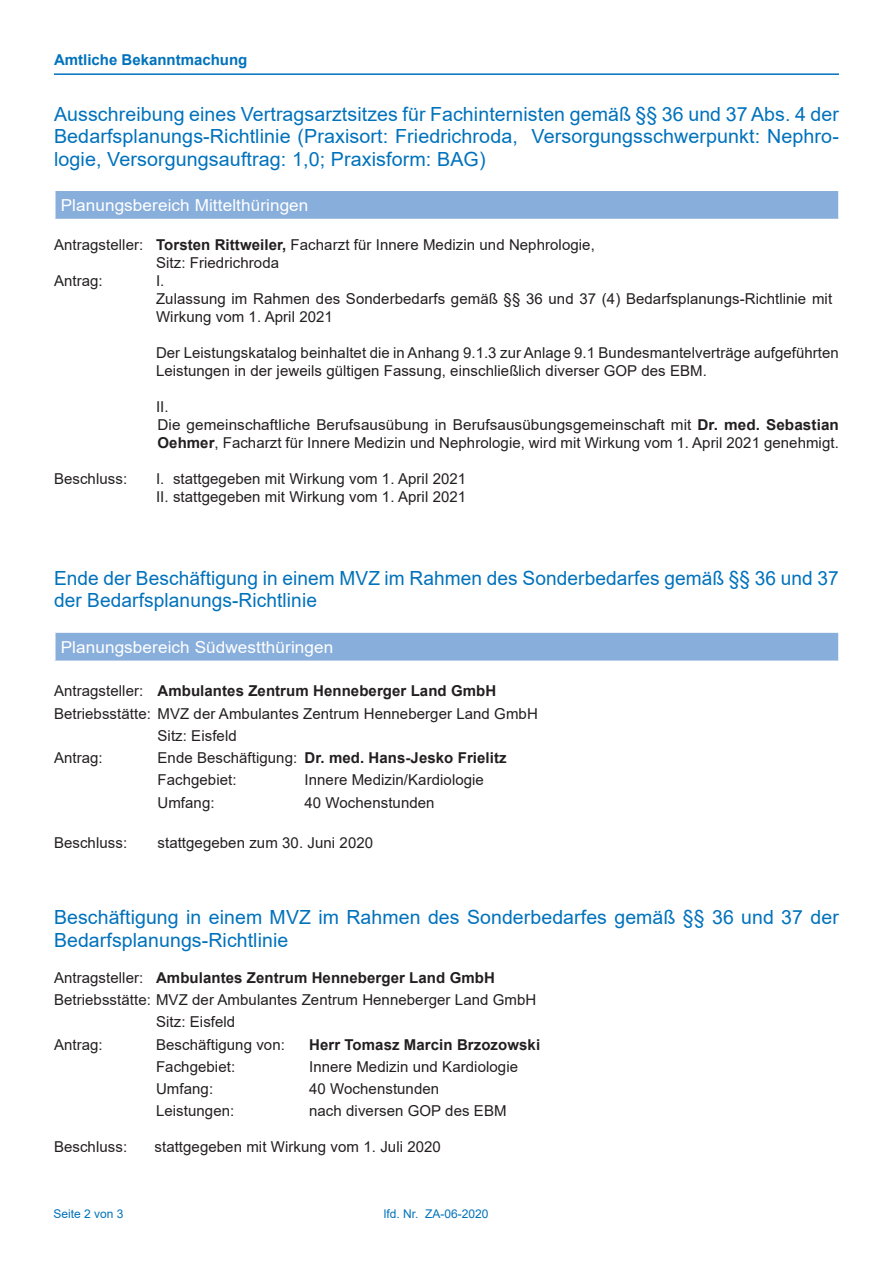
<style>
.page{position:relative;width:893px;height:1263px;background:#fff}
.page>*{position:absolute;margin:0;border:0;box-sizing:border-box;transform-origin:0 0}
.t1{font:19.5px/22.5px "Arial";letter-spacing:.005em;color:#0072bc}
.t2{font:16.5px "Arial";letter-spacing:.005em;color:#fff;scale:1.04 1}
.t3{font:15px/18px "Arial";letter-spacing:.005em;color:#231f20}
.t4{font:700 15px "Arial";letter-spacing:.005em;color:#231f20}
.t5{font:700 15px "Arial";color:#0072bc}
.t6{font:12px "Arial";color:#0072bc}
.s1{font-weight:700}
.s2{font-weight:400}
</style>
<div class="page">
<hr style="left:54px;top:73px;width:785px;height:2px;background:#0072bc">
<div style="left:55px;top:190px;width:784px;height:29px;background:#88aedb"></div>
<hr style="left:54px;top:189px;width:786px;height:2px;background:#fff">
<hr style="left:54px;top:191px;width:2px;height:28px;background:#fff">
<hr style="left:838px;top:191px;width:2px;height:28px;background:#fff">
<div style="left:55px;top:632px;width:784px;height:29px;background:#88aedb"></div>
<hr style="left:54px;top:631px;width:786px;height:2px;background:#fff">
<hr style="left:54px;top:633px;width:2px;height:27px;background:#fff">
<hr style="left:838px;top:633px;width:2px;height:27px;background:#fff">
<hr style="left:54px;top:660px;width:786px;height:2px;background:#fff">
<p class="t5" style="left:54px;top:49px;width:195px">Amtliche Bekanntmachung</p>
<p class="t1" style="left:54px;top:102px;width:786px;text-align:justify">Ausschreibung eines Vertragsarztsitzes für Fachinternisten gemäß §§ 36 und 37 Abs. 4 der Bedarfsplanungs-Richtlinie (Praxisort: Friedrichroda, Versorgungsschwerpunkt: Nephro&shy;logie, Versorgungsauftrag: 1,0; Praxisform: BAG)</p>
<p class="t2" style="left:61px;top:194px;width:240px">Planungsbereich Mittelthüringen</p>
<p class="t3" style="left:54px;top:236px;width:542px">Antragsteller: <span class="s1">Torsten Rittweiler,</span> Facharzt für Innere Medizin und Nephrologie,</p>
<p class="t3" style="left:156px;top:254px;width:125px">Sitz: Friedrichroda</p>
<p class="t3" style="left:54px;top:272px;width:50px">Antrag:</p>
<p class="t3" style="left:156px;top:272px;width:678px">I.<br>Zulassung im Rahmen des Sonderbedarfs gemäß §§ 36 und 37 (4) Bedarfsplanungs-Richtlinie mit<br>Wirkung vom 1. April 2021</p>
<p class="t3" style="left:156px;top:344px;width:684px">Der Leistungskatalog beinhaltet die in Anhang 9.1.3 zur Anlage 9.1 Bundesmantelverträge aufgeführten<br>Leistungen in der jeweils gültigen Fassung, einschließlich diverser GOP des EBM.</p>
<p class="t3" style="left:156px;top:398px;width:684px">II.<br>Die gemeinschaftliche Berufsausübung in Berufsausübungsgemeinschaft mit <span class="s1">Dr. med. Sebastian<br>Oehmer</span>, Facharzt für Innere Medizin und Nephrologie, wird mit Wirkung vom 1. April 2021 genehmigt.</p>
<p class="t3" style="left:54px;top:470px;width:75px">Beschluss:</p>
<p class="t3" style="left:156px;top:470px;width:312px">I. stattgegeben mit Wirkung vom 1. April 2021<br>II. stattgegeben mit Wirkung vom 1. April 2021</p>
<h1 class="t1" style="left:54px;top:567px;width:786px">Ende der Beschäftigung in einem MVZ im Rahmen des Sonderbedarfes gemäß §§ 36 und 37 der Bedarfsplanungs-Richtlinie</h1>
<p class="t2" style="left:61px;top:635px;width:264px">Planungsbereich Südwestthüringen</p>
<p class="t4" style="left:54px;top:680px;width:444px"><span class="s2">Antragsteller:</span> Ambulantes Zentrum Henneberger Land GmbH</p>
<p class="t3" style="left:54px;top:704px;width:485px">Betriebsstätte: MVZ der Ambulantes Zentrum Henneberger Land GmbH</p>
<p class="t3" style="left:158px;top:726px;width:81px">Sitz: Eisfeld</p>
<p class="t3" style="left:54px;top:749px;width:50px">Antrag:</p>
<p class="t3" style="left:158px;top:747px;width:351px;line-height:22.2px">Ende Beschäftigung: <span class="s1">Dr. med. Hans-Jesko Frielitz<br></span>Fachgebiet:</p>
<p class="t3" style="left:304px;top:771px;width:181px">Innere Medizin/Kardiologie</p>
<p class="t3" style="left:158px;top:793px;width:59px">Umfang:</p>
<p class="t3" style="left:304px;top:793px;width:132px">40 Wochenstunden</p>
<p class="t3" style="left:54px;top:833px;width:75px">Beschluss:</p>
<p class="t3" style="left:158px;top:833px;width:217px">stattgegeben zum 30. Juni 2020</p>
<h1 class="t1" style="left:54px;top:906px;width:786px">Beschäftigung in einem MVZ im Rahmen des Sonderbedarfes gemäß §§ 36 und 37 der<br>Bedarfsplanungs-Richtlinie</h1>
<p class="t4" style="left:54px;top:967px;width:442px"><span class="s2">Antragsteller:</span> Ambulantes Zentrum Henneberger Land GmbH</p>
<p class="t3" style="left:54px;top:991px;width:484px">Betriebsstätte: MVZ der Ambulantes Zentrum Henneberger Land GmbH</p>
<p class="t3" style="left:156px;top:1013px;width:81px">Sitz: Eisfeld</p>
<p class="t3" style="left:54px;top:1035px;width:50px">Antrag:</p>
<p class="t3" style="left:156px;top:1035px;width:130px">Beschäftigung von:</p>
<p class="t4" style="left:309px;top:1034px;width:233px">Herr Tomasz Marcin Brzozowski</p>
<p class="t3" style="left:156px;top:1057px;width:81px">Fachgebiet:</p>
<p class="t3" style="left:309px;top:1057px;width:210px">Innere Medizin und Kardiologie</p>
<p class="t3" style="left:156px;top:1080px;width:59px">Umfang:</p>
<p class="t3" style="left:309px;top:1080px;width:132px">40 Wochenstunden</p>
<p class="t3" style="left:156px;top:1102px;width:80px">Leistungen:</p>
<p class="t3" style="left:309px;top:1102px;width:199px">nach diversen GOP des EBM</p>
<p class="t3" style="left:54px;top:1138px;width:75px">Beschluss:</p>
<p class="t3" style="left:154px;top:1138px;width:288px">stattgegeben mit Wirkung vom 1. Juli 2020</p>
<p class="t6" style="left:54px;top:1205px;width:72px">Seite 2 von 3</p>
<p class="t6" style="left:384px;top:1205px;width:106px">lfd. Nr. ZA-06-2020</p>
</div>
